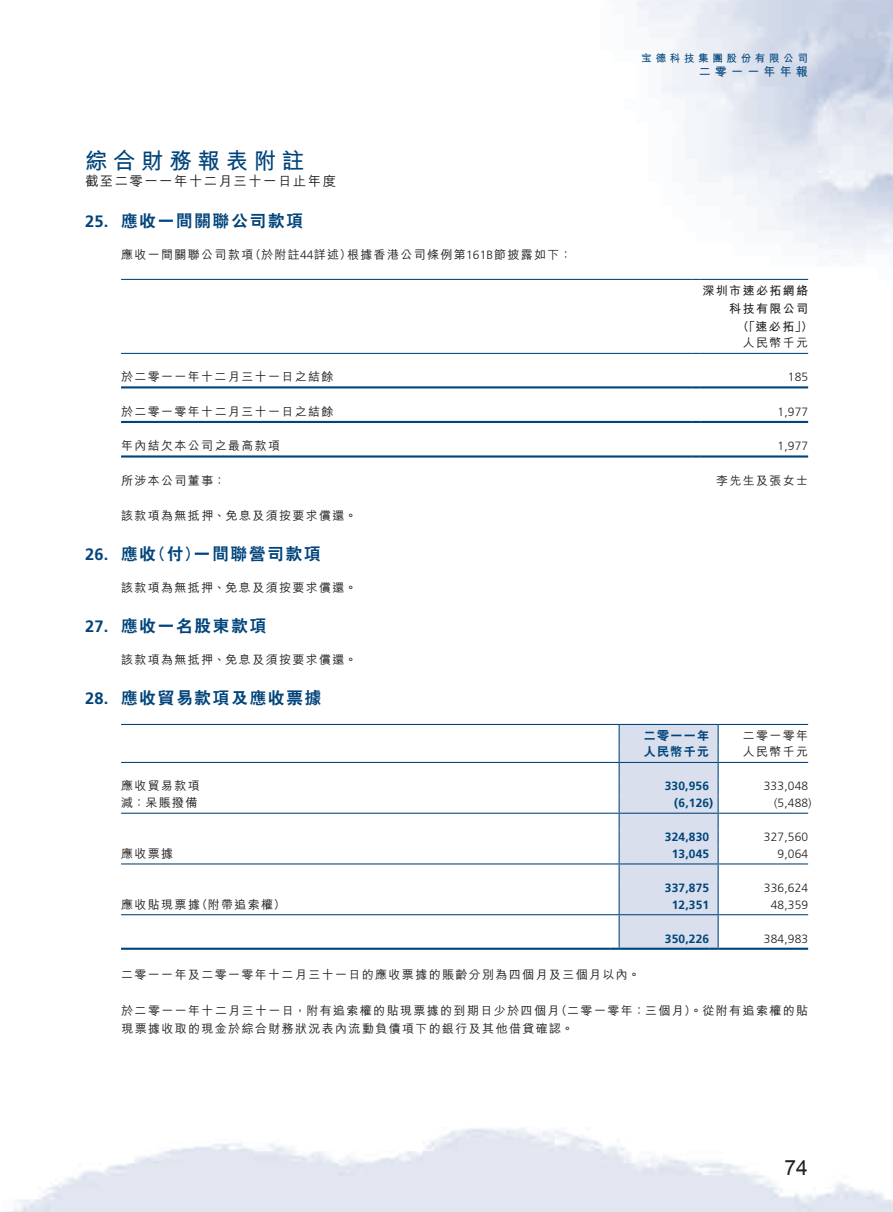
<style>
.page{position:relative;width:893px;height:1212px;background:#fff}
.page>*{position:absolute;margin:0;border:0;box-sizing:border-box;transform-origin:0 0}
.t1{font:700 22.5px "M Hei HK";letter-spacing:.25em;color:#00447b}
.t2{font:21px "Arial";color:#231f20}
.t3{font:800 16.5px "C Hei 2 HK";letter-spacing:.115em;color:#00447b}
.t4{font:700 16.5px "Frutiger LT Std";letter-spacing:.015em;color:#00447b}
.t5{font:500 13.5px "M Hei HK";letter-spacing:.1em;color:#231f20}
.t6{font:500 12px/18px "M Hei HK";letter-spacing:.115em;color:#231f20}
.t7{font:300 12px "Frutiger LT Std";letter-spacing:.015em;color:#231f20}
.t8{font:700 12px "Frutiger LT Std";letter-spacing:.015em;color:#00447b}
.t9{font:700 12px "M Hei HK";letter-spacing:.115em;color:#231f20}
.t10{font:800 12px "C Hei 2 HK";letter-spacing:.115em;color:#00447b}
.t11{font:700 12px "M Hei HK";letter-spacing:.35em;color:#00447b}
.t12{font:700 10.5px "M Hei HK";letter-spacing:.35em;color:#00447b}
.s1{font-family:"Frutiger LT Std";font-weight:300}
</style>
<div class="page">
<hr style="left:121px;top:353px;width:570px;height:1px;background:#00447b">
<hr style="left:700px;top:353px;width:108px;height:1px;background:#00447b">
<hr style="left:121px;top:279px;width:570px;height:1px;background:#00447b">
<hr style="left:700px;top:279px;width:108px;height:1px;background:#00447b">
<hr style="left:121px;top:386px;width:570px;height:2px;background:#00447b">
<svg style="left:691px;top:386px;width:9px;height:2px"></svg>
<hr style="left:700px;top:386px;width:108px;height:2px;background:#00447b">
<hr style="left:121px;top:421px;width:570px;height:2px;background:#00447b">
<svg style="left:691px;top:421px;width:9px;height:2px"></svg>
<hr style="left:700px;top:421px;width:108px;height:2px;background:#00447b">
<hr style="left:121px;top:455px;width:570px;height:3px;background:#00447b">
<svg style="left:691px;top:455px;width:9px;height:3px"></svg>
<hr style="left:700px;top:455px;width:108px;height:3px;background:#00447b">
<hr style="left:121px;top:813px;width:489px;height:1px;background:#00447b">
<hr style="left:718px;top:813px;width:90px;height:1px;background:#00447b">
<hr style="left:121px;top:863px;width:489px;height:1px;background:#00447b">
<hr style="left:718px;top:863px;width:90px;height:1px;background:#00447b">
<hr style="left:121px;top:914px;width:489px;height:1px;background:#00447b">
<hr style="left:718px;top:914px;width:90px;height:1px;background:#00447b">
<hr style="left:121px;top:948px;width:489px;height:2px;background:#00447b">
<hr style="left:718px;top:948px;width:90px;height:2px;background:#00447b">
<hr style="left:121px;top:762px;width:489px;height:1px;background:#00447b">
<hr style="left:718px;top:762px;width:90px;height:1px;background:#00447b">
<hr style="left:121px;top:724px;width:489px;height:1px;background:#00447b">
<hr style="left:718px;top:724px;width:90px;height:1px;background:#00447b">
<svg style="left:610px;top:724px;width:109px;height:226px;background:#d0d9e7"></svg>
<h1 class="t1" style="left:85px;top:144px;width:221px">綜合財務報表附註</h1>
<p class="t5" style="left:85px;top:172px;width:253px">截至二零一一年十二月三十一日止年度</p>
<h3 class="t3" style="left:121px;top:210px;width:183px">應收一間關聯公司款項</h3>
<h3 class="t4" style="left:85px;top:212px;width:25px">25.</h3>
<p class="t6" style="left:249px;top:245px;width:104px">（於附註<span class="s1">44</span>詳述）</p>
<p class="t6" style="left:347px;top:245px;width:226px">根據香港公司條例第<span class="s1">161B</span>節披露如下：</p>
<p class="t6" style="left:121px;top:245px;width:134px">應收一間關聯公司款項</p>
<p class="t6" style="left:121px;top:367px;width:214px">於二零一一年十二月三十一日之結餘</p>
<p class="t6" style="left:121px;top:402px;width:214px">於二零一零年十二月三十一日之結餘</p>
<h3 class="t4" style="left:85px;top:544px;width:25px">26.</h3>
<h3 class="t4" style="left:85px;top:616px;width:25px">27.</h3>
<h3 class="t4" style="left:85px;top:688px;width:25px">28.</h3>
<p class="t6" style="left:121px;top:436px;width:161px">年內結欠本公司之最高款項</p>
<p class="t6" style="left:121px;top:471px;width:106px">所涉本公司董事：</p>
<p class="t6" style="left:121px;top:505px;width:237px">該款項為無抵押、免息及須按要求償還。</p>
<h3 class="t3" style="left:194px;top:543px;width:128px">一間聯營司款項</h3>
<h3 class="t3" style="left:121px;top:543px;width:36px">應收</h3>
<h3 class="t3" style="left:150px;top:543px;width:51px">（付）</h3>
<p class="t6" style="left:121px;top:577px;width:237px">該款項為無抵押、免息及須按要求償還。</p>
<h3 class="t3" style="left:121px;top:615px;width:147px">應收一名股東款項</h3>
<p class="t6" style="left:121px;top:649px;width:237px">該款項為無抵押、免息及須按要求償還。</p>
<h3 class="t3" style="left:121px;top:687px;width:202px">應收貿易款項及應收票據</h3>
<p class="t6" style="left:121px;top:776px;width:80px">應收貿易款項</p>
<p class="t6" style="left:121px;top:793px;width:78px">減：呆賬撥備</p>
<p class="t6" style="left:121px;top:843px;width:54px">應收票據</p>
<p class="t6" style="left:121px;top:894px;width:80px">應收貼現票據</p>
<p class="t6" style="left:196px;top:894px;width:91px">（附帶追索權(</p>
<p class="t12" style="left:641px;top:50px;width:168px">宝德科技集團股份有限公司</p>
<p class="t11" style="left:699px;top:63px;width:111px">二零一一年年報</p>
<p class="t9" style="left:703px;top:281px;width:107px">深圳市速必拓網絡</p>
<p class="t9" style="left:729px;top:299px;width:80px">科技有限公司</p>
<p class="t9" style="left:737px;top:317px;width:77px">（「速必拓 (「</p>
<p class="t6" style="left:743px;top:333px;width:67px">人民幣千元</p>
<p class="t7" style="left:788px;top:370px;width:22px">185</p>
<p class="t7" style="left:777px;top:405px;width:32px">1,977</p>
<p class="t7" style="left:777px;top:439px;width:32px">1,977</p>
<p class="t6" style="left:716px;top:471px;width:94px">李先生及張女士</p>
<p class="t10" style="left:644px;top:727px;width:67px">二零一一年</p>
<p class="t10" style="left:644px;top:744px;width:67px">人民幣千元</p>
<p class="t6" style="left:743px;top:725px;width:67px">二零一零年</p>
<p class="t6" style="left:743px;top:742px;width:67px">人民幣千元</p>
<p class="t8" style="left:665px;top:779px;width:46px">330,956</p>
<p class="t7" style="left:764px;top:779px;width:46px">333,048</p>
<p class="t8" style="left:674px;top:796px;width:40px">)6,126(</p>
<p class="t7" style="left:774px;top:796px;width:39px">)5,488(</p>
<p class="t8" style="left:665px;top:830px;width:46px">324,830</p>
<p class="t7" style="left:764px;top:830px;width:46px">327,560</p>
<p class="t8" style="left:672px;top:847px;width:39px">13,045</p>
<p class="t7" style="left:777px;top:847px;width:32px">9,064</p>
<p class="t8" style="left:665px;top:881px;width:46px">337,875</p>
<p class="t7" style="left:764px;top:881px;width:46px">336,624</p>
<p class="t8" style="left:672px;top:897px;width:39px">12,351</p>
<p class="t7" style="left:771px;top:898px;width:39px">48,359</p>
<p class="t8" style="left:665px;top:931px;width:46px">350,226</p>
<p class="t7" style="left:764px;top:932px;width:46px">384,983</p>
<p class="t6" style="left:121px;top:964px;width:520px">二零一一年及二零一零年十二月三十一日的應收票據的賬齡分別為四個月及三個月以內。</p>
<p class="t6" style="left:555px;top:1000px;width:255px">（二零一零年：三個月）。從附有追索權的貼</p>
<p class="t6" style="left:121px;top:1000px;width:454px">於二零一一年十二月三十一日，附有追索權的貼現票據的到期日少於四個月現票據收取的現金於綜合財務狀況表內流動負債項下的銀行及其他借貸確認。</p>
<h2 class="t2" style="left:784px;top:1154px;width:25px">74</h2>
</div>
